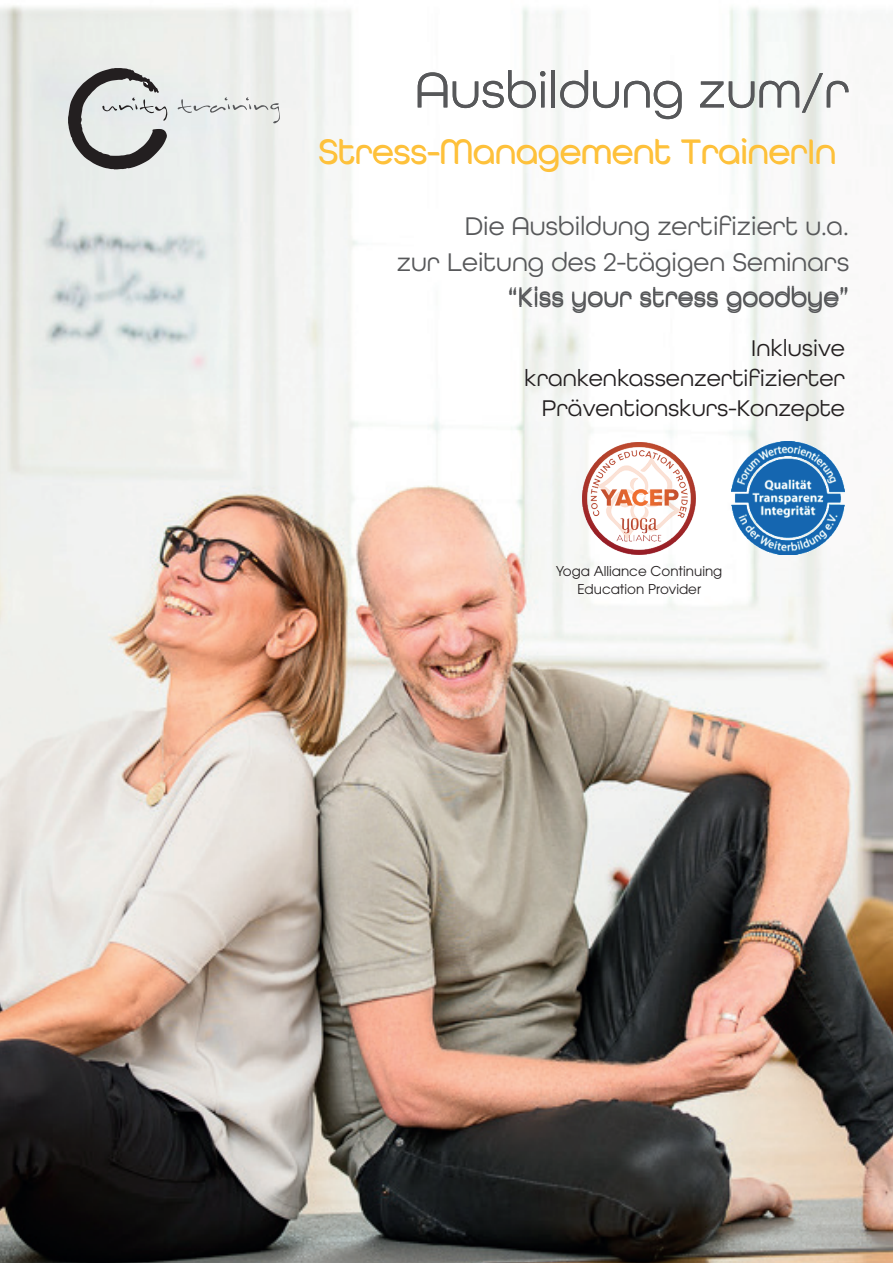
<style>
.page{position:relative;width:893px;height:1263px;background:#fff}
.page>*{position:absolute;margin:0;border:0;box-sizing:border-box;transform-origin:0 0}
.t1{font:52.5px "All Round Gothic";color:#57585a}
.t2{font:36px "All Round Gothic";color:#fec13b}
.t3{font:27px/36px "All Round Gothic";color:#57585a;text-align:right}
.t4{font:24px/30px "All Round Gothic";color:#231f20;text-align:right}
.t5{font:13.5px/18px "ITC Avant Garde Pro";color:#231f20;text-align:center}
</style>
<div class="page">
<img style="left:0;top:5px;width:893px;height:1258px">
<img style="left:583px;top:442px;width:112px;height:113px">
<img style="left:731px;top:441px;width:114px;height:114px">
<svg style="left:68px;top:68px;width:99px;height:101px;background:#abadac"></svg>
<svg style="left:178px;top:97px;width:102px;height:26px;background:#dee1e0"></svg>
<h1 class="t1" style="left:415px;top:59px;width:436px">Ausbildung zum/r</h1>
<h2 class="t2" style="left:318px;top:130px;width:519px">Stress-Management TrainerIn</h2>
<p class="t3" style="left:397px;top:207px;width:454px">Die Ausbildung zertifiziert u.a.<br>zur Leitung des 2-tägigen Seminars</p>
<p class="t3" style="left:507px;top:278px;width:344px">“Kiss your stress goodbye”</p>
<p class="t4" style="left:524px;top:333px;width:322px">Inklusive krankenkassenzertifizierter<br>Präventionskurs-Konzepte</p>
<p class="t5" style="left:556px;top:561px;width:168px">Yoga Alliance Continuing<br>Education Provider</p>
</div>
